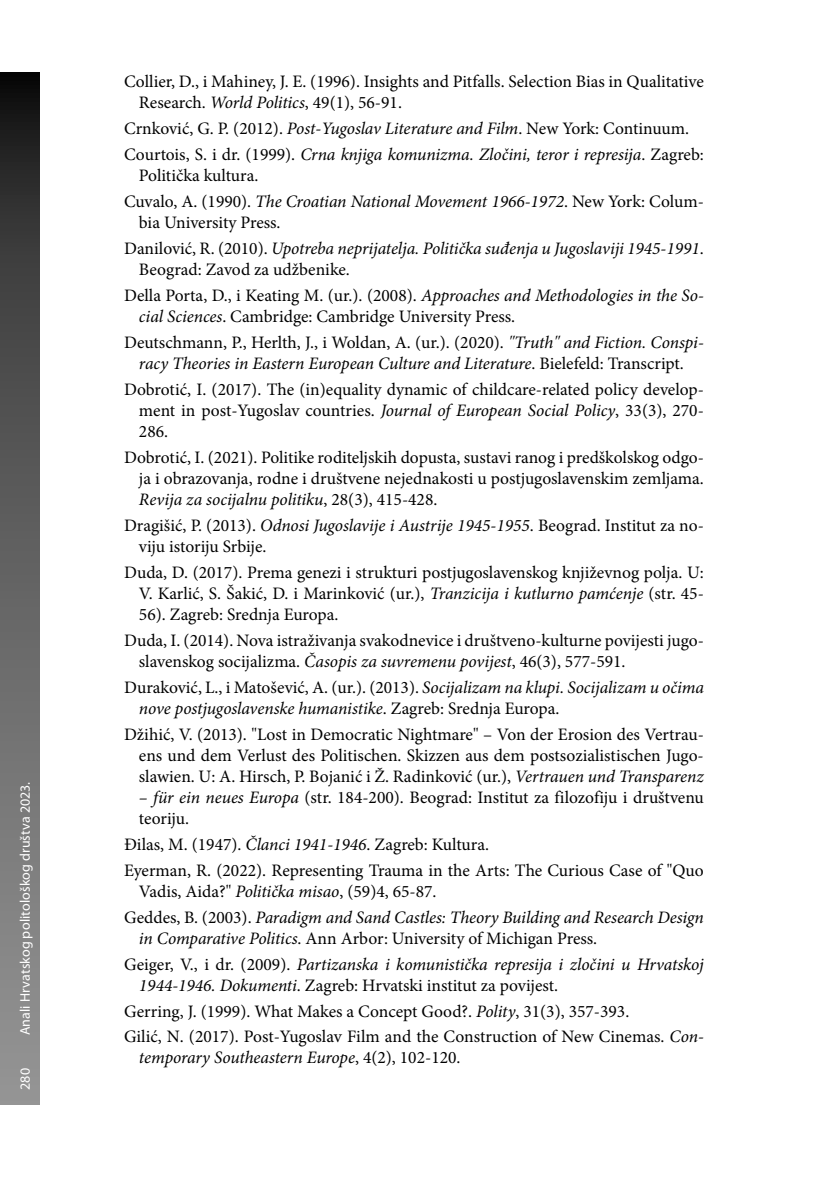
<style>
.page{position:relative;width:828px;height:1180px;background:#fff}
.page>*{position:absolute;margin:0;border:0;box-sizing:border-box;transform-origin:0 0}
.t1{font:17.5px/21px "Minion Pro";color:#000}
.t2{font:italic 17.5px/25.9px "Minion Pro";letter-spacing:-.01em;color:#000}
.t3{font:14px "Myriad Pro";letter-spacing:.005em;color:#fff}
.s1{font-style:italic}
.s2{font-style:normal}
</style>
<div class="page">
<svg style="left:0;top:73px;width:40px;height:1032px;background:#5f5f5f"></svg>
<p class="t3" style="left:16px;top:1035px;width:255px;rotate:-90deg">Anali Hrvatskog politološkog društva 2023.</p>
<p class="t3" style="left:16px;top:1090px;width:23px;rotate:-90deg">280</p>
<p class="t1" style="left:139px;top:71px;width:566px;text-indent:-15px">Collier, D., i Mahiney, J. E. (1996). Insights and Pitfalls. Selection Bias in Qualitative<br>Research. <span class="s1">World Politics</span>, 49(1), 56-91.</p>
<p class="t2" style="left:124px;top:116px;width:581px"><span class="s2">Crnković, G. P. (2012).</span> Post-Yugoslav Literature and Film<span class="s2">. New York: Continuum.<br>Courtois, S. i dr. (1999).</span> Crna knjiga komunizma. Zločini, teror i represija<span class="s2">. Zagreb:</span></p>
<p class="t1" style="left:124px;top:163px;width:581px;line-height:25.9px;text-indent:15px">Politička kultura.<br>Cuvalo, A. (1990). <span class="s1">The Croatian National Movement 1966-1972</span>. New York: Colum-</p>
<p class="t2" style="left:124px;top:209px;width:581px;text-indent:15px"><span class="s2">bia University Press.<br>Danilović, R. (2010).</span> Upotreba neprijatelja. Politička suđenja u Jugoslaviji 1945-1991<span class="s2">.</span></p>
<p class="t1" style="left:124px;top:256px;width:581px;line-height:25.9px;text-indent:15px">Beograd: Zavod za udžbenike.<br>Della Porta, D., i Keating M. (ur.). (2008). <span class="s1">Approaches and Methodologies in the So-</span></p>
<p class="t1" style="left:124px;top:303px;width:581px;line-height:25.9px;text-indent:15px"><span class="s1">cial Sciences</span>. Cambridge: Cambridge University Press.<br>Deutschmann, P., Herlth, J., i Woldan, A. (ur.). (2020). <span class="s1">"Truth" and Fiction. Conspi-</span></p>
<p class="t1" style="left:124px;top:350px;width:581px;line-height:25.9px;text-align:center"><span class="s1">racy Theories in Eastern European Culture and Literature</span>. Bielefeld: Transcript.<br>Dobrotić, I. (2017). The (in)equality dynamic of childcare-related policy develop-</p>
<p class="t1" style="left:139px;top:400px;width:566px">ment in post-Yugoslav countries. <span class="s1">Journal of European Social Policy</span>, 33(3), 270-<br>286.</p>
<p class="t1" style="left:139px;top:447px;width:566px;text-align:justify;text-indent:-15px">Dobrotić, I. (2021). Politike roditeljskih dopusta, sustavi ranog i predškolskog odgo&shy;ja i obrazovanja, rodne i društvene nejednakosti u postjugoslavenskim zemljama.<br><span class="s1">Revija za socijalnu politiku</span>, 28(3), 415-428.</p>
<p class="t1" style="left:139px;top:515px;width:566px;text-indent:-15px">Dragišić, P. (2013). <span class="s1">Odnosi Jugoslavije i Austrije 1945-1955</span>. Beograd. Institut za no&shy;viju istoriju Srbije.</p>
<p class="t1" style="left:139px;top:562px;width:566px;text-align:justify;text-indent:-15px">Duda, D. (2017). Prema genezi i strukturi postjugoslavenskog književnog polja. U:<br>V. Karlić, S. Šakić, D. i Marinković (ur.), <span class="s1">Tranzicija i kutlurno pamćenje</span> (str. 45- 56). Zagreb: Srednja Europa.</p>
<p class="t1" style="left:139px;top:630px;width:566px;text-indent:-15px">Duda, I. (2014). Nova istraživanja svakodnevice i društveno-kulturne povijesti jugo&shy;slavenskog socijalizma. <span class="s1">Časopis za suvremenu povijest</span>, 46(3), 577-591.</p>
<p class="t2" style="left:139px;top:676px;width:566px;line-height:21px;text-indent:-15px"><span class="s2">Duraković, L., i Matošević, A. (ur.). (2013).</span> Socijalizam na klupi. Socijalizam u očima nove postjugoslavenske humanistike<span class="s2">. Zagreb: Srednja Europa.</span></p>
<p class="t1" style="left:139px;top:724px;width:566px;text-align:justify;text-indent:-15px">Džihić, V. (2013). "Lost in Democratic Nightmare" – Von der Erosion des Vertrau&shy;ens und dem Verlust des Politischen. Skizzen aus dem postsozialistischen Jugo&shy;slawien. U: A. Hirsch, P. Bojanić i Ž. Radinković (ur.), <span class="s1">Vertrauen und Transparenz</span></p>
<p class="t1" style="left:139px;top:787px;width:566px"><span class="s1">– für ein neues Europa</span> (str. 184-200). Beograd: Institut za filozofiju i društvenu teoriju.</p>
<p class="t1" style="left:124px;top:831px;width:581px;line-height:25.9px">Đilas, M. (1947). <span class="s1">Članci 1941-1946</span>. Zagreb: Kultura.<br>Eyerman, R. (2022). Representing Trauma in the Arts: The Curious Case of "Quo</p>
<p class="t2" style="left:124px;top:878px;width:581px;text-indent:15px"><span class="s2">Vadis, Aida?"</span> Politička misao<span class="s2">, (59)4, 65-87.<br>Geddes, B. (2003).</span> Paradigm and Sand Castles: Theory Building and Research Design</p>
<p class="t2" style="left:124px;top:925px;width:581px;text-indent:15px">in Comparative Politics<span class="s2">. Ann Arbor: University of Michigan Press.<br>Geiger, V., i dr. (2009).</span> Partizanska i komunistička represija i zločini u Hrvatskoj</p>
<p class="t1" style="left:124px;top:972px;width:581px;line-height:25.9px;text-indent:15px"><span class="s1">1944-1946. Dokumenti</span>. Zagreb: Hrvatski institut za povijest.<br>Gerring, J. (1999). What Makes a Concept Good?. <span class="s1">Polity</span>, 31(3), 357-393.<br>Gilić, N. (2017). Post-Yugoslav Film and the Construction of New Cinemas. <span class="s1">Con-</span></p>
<p class="t2" style="left:139px;top:1045px;width:323px">temporary Southeastern Europe<span class="s2">, 4(2), 102-120.</span></p>
</div>
